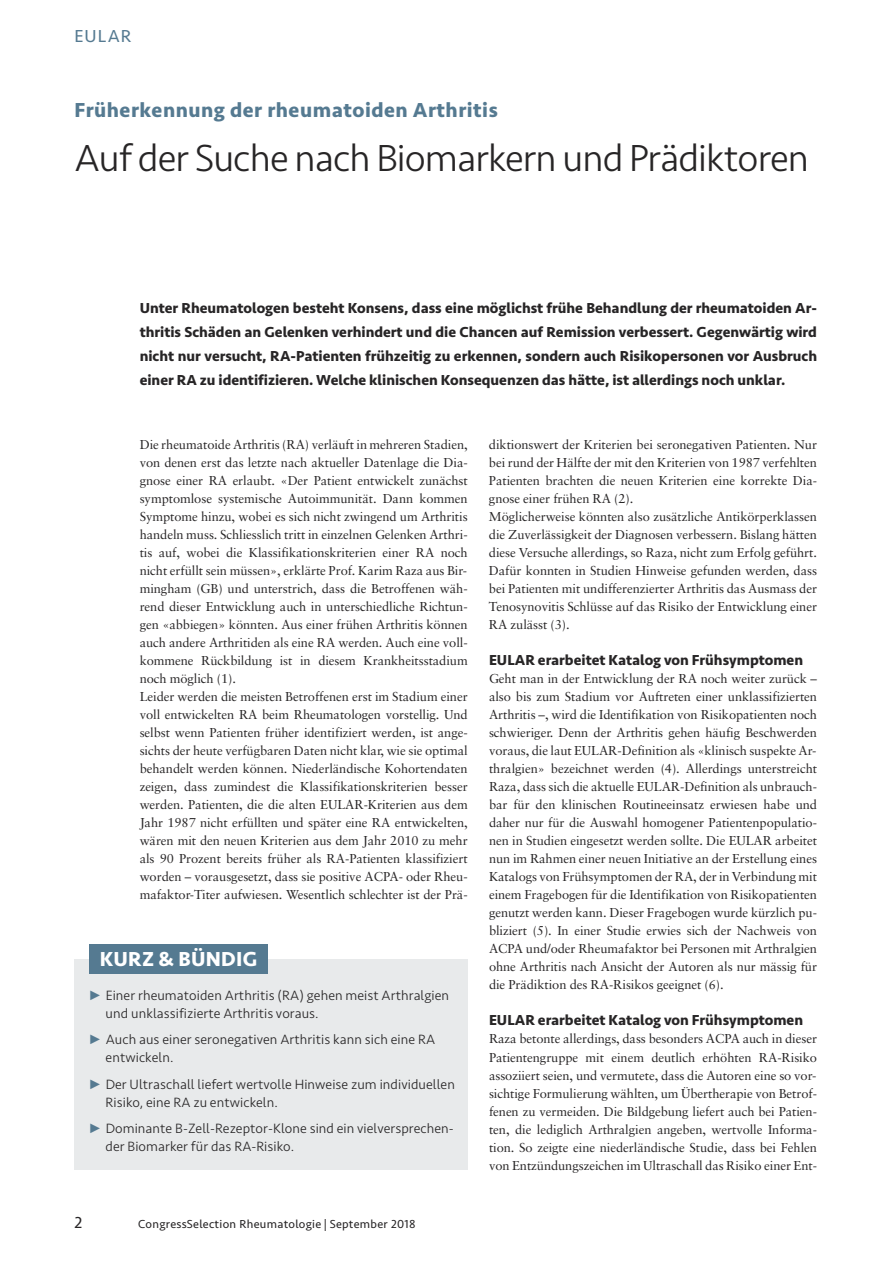
<style>
.page{position:relative;width:893px;height:1263px;background:#fff}
.page>*{position:absolute;margin:0;border:0;box-sizing:border-box;transform-origin:0 0}
.t1{font:300 39px "Seravek";letter-spacing:-.025em;color:#272526}
.t2{font:700 21px "Seravek";letter-spacing:.025em;color:#557a91}
.t3{font:700 21px "Seravek";letter-spacing:.01em;color:#fff}
.t4{font:18px "Seravek";letter-spacing:.06em;color:#557a91}
.t5{font:16.5px "Seravek";color:#272526}
.t6{font:700 15px/24px "Seravek";color:#272526;text-align:justify}
.t7{font:300 13.95px/18px "Seravek";letter-spacing:.005em;color:#272526}
.t8{font:12.9px/18px "Sabon";letter-spacing:-.005em;color:#272526}
.t9{font:12px "Seravek";letter-spacing:.025em;color:#272526}
</style>
<div class="page">
<div style="left:74px;top:959px;width:394px;height:210px;background:#e8eaeb"></div>
<div style="left:89px;top:944px;width:179px;height:30px;background:#557a91"></div>
<h3 class="t4" style="left:74px;top:22px;width:59px">EULAR</h3>
<h2 class="t2" style="left:74px;top:93px;width:425px">Früherkennung der rheumatoiden Arthritis</h2>
<h1 class="t1" style="left:74px;top:135px;width:736px">Auf der Suche nach Biomarkern und Prädiktoren</h1>
<p class="t6" style="left:140px;top:296px;width:679px">Unter Rheumatologen besteht Konsens, dass eine möglichst frühe Behandlung der rheumatoiden Ar&shy;thritis Schäden an Gelenken verhindert und die Chancen auf Remission verbessert. Gegenwärtig wird nicht nur versucht, RA-Patienten frühzeitig zu erkennen, sondern auch Risikopersonen vor Ausbruch einer RA zu identifizieren. Welche klinischen Konsequenzen das hätte, ist allerdings noch unklar.</p>
<p class="t8" style="left:140px;top:437px;width:330px">Die rheumatoide Arthritis (RA) verläuft in mehreren Stadien, von denen erst das letzte nach aktueller Datenlage die Dia&shy;gnose einer RA erlaubt. «Der Patient entwickelt zunächst symptomlose systemische Autoimmunität. Dann kommen Symptome hinzu, wobei es sich nicht zwingend um Arthritis handeln muss. Schliesslich tritt in einzelnen Gelenken Arthri&shy;tis auf, wobei die Klassifikationskriterien einer RA noch nicht erfüllt sein müssen», erklärte Prof. Karim Raza aus Bir&shy;mingham (GB) und unterstrich, dass die Betroffenen wäh&shy;rend dieser Entwicklung auch in unterschiedliche Richtun&shy;gen «abbiegen» könnten. Aus einer frühen Arthritis können auch andere Arthritiden als eine RA werden. Auch eine voll&shy;kommene Rückbildung ist in diesem Krankheitsstadium noch möglich (1).<br>Leider werden die meisten Betroffenen erst im Stadium einer voll entwickelten RA beim Rheumatologen vorstellig. Und selbst wenn Patienten früher identifiziert werden, ist ange&shy;sichts der heute verfügbaren Daten nicht klar, wie sie optimal behandelt werden können. Niederländische Kohortendaten zeigen, dass zumindest die Klassifikationskriterien besser werden. Patienten, die die alten EULAR-Kriterien aus dem Jahr 1987 nicht erfüllten und später eine RA entwickelten, wären mit den neuen Kriterien aus dem Jahr 2010 zu mehr als 90 Prozent bereits früher als RA-Patienten klassifiziert worden – vorausgesetzt, dass sie positive ACPA- oder Rheu&shy;mafaktor-Titer aufwiesen. Wesentlich schlechter ist der Prä-</p>
<p class="t8" style="left:489px;top:437px;width:330px">diktionswert der Kriterien bei seronegativen Patienten. Nur bei rund der Hälfte der mit den Kriterien von 1987 verfehlten Patienten brachten die neuen Kriterien eine korrekte Dia&shy;gnose einer frühen RA (2).<br>Möglicherweise könnten also zusätzliche Antikörperklassen die Zuverlässigkeit der Diagnosen verbessern. Bislang hätten diese Versuche allerdings, so Raza, nicht zum Erfolg geführt.<br>Dafür konnten in Studien Hinweise gefunden werden, dass bei Patienten mit undifferenzierter Arthritis das Ausmass der Tenosynovitis Schlüsse auf das Risiko der Entwicklung einer RA zulässt (3).</p>
<p class="t6" style="left:489px;top:648px;width:316px">EULAR erarbeitet Katalog von Frühsymptomen</p>
<p class="t8" style="left:489px;top:671px;width:330px;text-align:justify">Geht man in der Entwicklung der RA noch weiter zurück – also bis zum Stadium vor Auftreten einer unklassifizierten Arthritis –, wird die Identifikation von Risikopatienten noch schwieriger. Denn der Arthritis gehen häufig Beschwerden voraus, die laut EULAR-Definition als «klinisch suspekte Ar&shy;thralgien» bezeichnet werden (4). Allerdings unterstreicht Raza, dass sich die aktuelle EULAR-Definition als unbrauch&shy;bar für den klinischen Routineeinsatz erwiesen habe und daher nur für die Auswahl homogener Patientenpopulatio&shy;nen in Studien eingesetzt werden sollte. Die EULAR arbeitet nun im Rahmen einer neuen Initiative an der Erstellung eines Katalogs von Frühsymptomen der RA, der in Verbindung mit einem Fragebogen für die Identifikation von Risikopatienten genutzt werden kann. Dieser Fragebogen wurde kürzlich pu&shy;bliziert (5). In einer Studie erwies sich der Nachweis von ACPA und/oder Rheumafaktor bei Personen mit Arthralgien ohne Arthritis nach Ansicht der Autoren als nur mässig für die Prädiktion des RA-Risikos geeignet (6).</p>
<p class="t6" style="left:489px;top:1008px;width:316px">EULAR erarbeitet Katalog von Frühsymptomen</p>
<p class="t8" style="left:489px;top:1031px;width:330px;text-align:justify">Raza betonte allerdings, dass besonders ACPA auch in dieser Patientengruppe mit einem deutlich erhöhten RA-Risiko assoziiert seien, und vermutete, dass die Autoren eine so vor&shy;sichtige Formulierung wählten, um Übertherapie von Betrof&shy;fenen zu vermeiden. Die Bildgebung liefert auch bei Patien&shy;ten, die lediglich Arthralgien angeben, wertvolle Informa&shy;tion. So zeigte eine niederländische Studie, dass bei Fehlen von Entzündungszeichen im Ultraschall das Risiko einer Ent-</p>
<h2 class="t3" style="left:100px;top:942px;width:159px">KURZ &amp; BÜNDIG</h2>
<p class="t7" style="left:106px;top:986px;width:345px">Einer rheumatoiden Arthritis (RA) gehen meist Arthralgien und unklassifizierte Arthritis voraus.</p>
<p class="t7" style="left:106px;top:1031px;width:331px">Auch aus einer seronegativen Arthritis kann sich eine RA entwickeln.</p>
<p class="t7" style="left:106px;top:1075px;width:351px">Der Ultraschall liefert wertvolle Hinweise zum individuellen<br>Risiko, eine RA zu entwickeln.</p>
<p class="t7" style="left:106px;top:1120px;width:350px">Dominante B-Zell-Rezeptor-Klone sind ein vielversprechen&shy;der Biomarker für das RA-Risiko.</p>
<p class="t5" style="left:74px;top:1209px;width:9px">2</p>
<p class="t9" style="left:138px;top:1214px;width:279px">CongressSelection Rheumatologie | September 2018</p>
</div>
